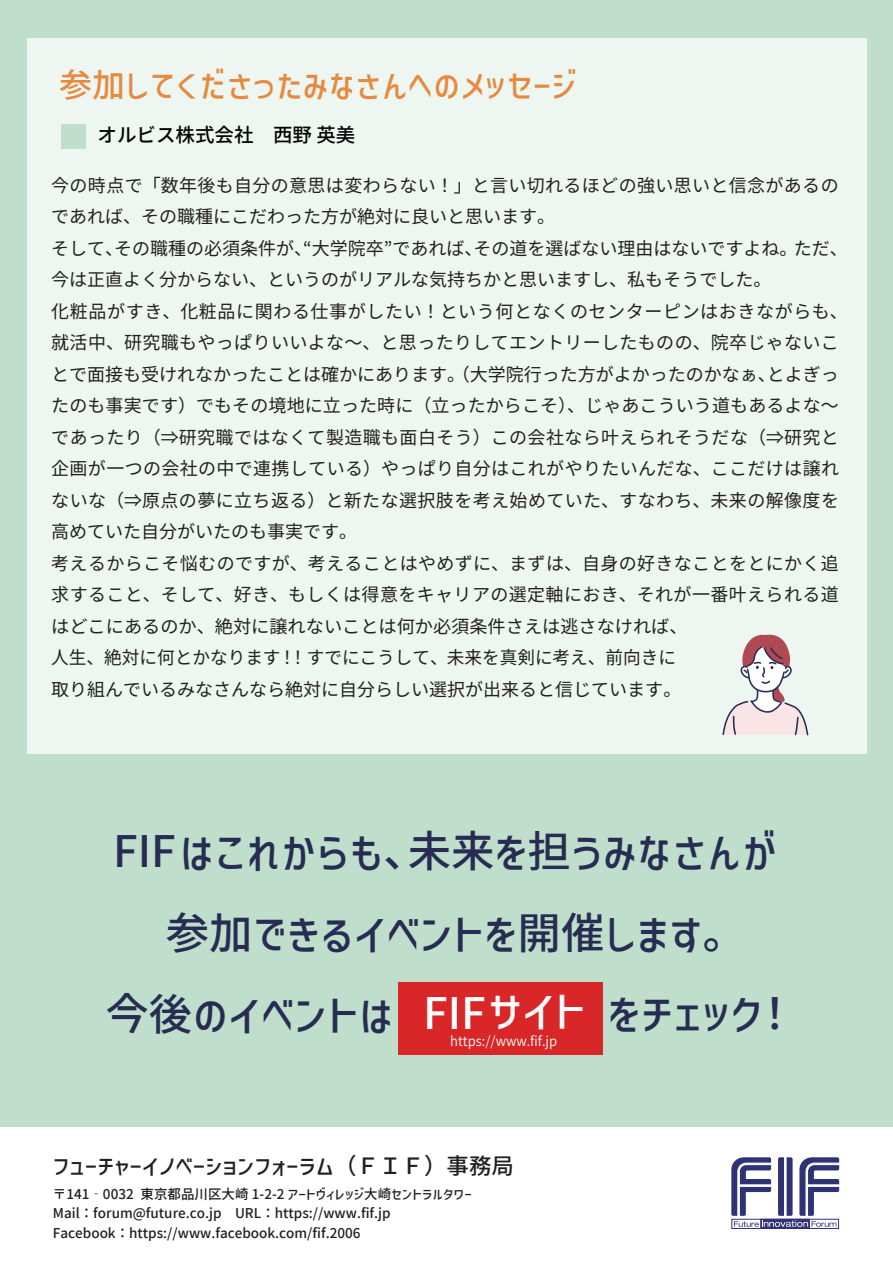
<style>
.page{position:relative;width:893px;height:1263px;background:#bfdecb}
.page>*{position:absolute;margin:0;border:0;box-sizing:border-box;transform-origin:0 0}
.t1{font:43.5px/81.4px "Corporate Logo Medium ver 2";color:#282c53;text-align:center}
.t2{font:43.5px "Corporate Logo Medium ver 2";color:#fff}
.t3{font:33px "Corporate Logo Medium ver 2";color:#e7893e}
.t4{font:22.5px "Corporate Logo Medium ver 2";color:#231f20}
.t5{font:500 19.5px "Source Han Sans";color:#030303}
.t6{font:18px/31.5px "Source Han Sans";letter-spacing:.02em;color:#231f20}
.t7{font:13.5px/19.5px "Corporate Logo Medium ver 2";color:#231f20}
.t8{font:13.5px "Source Han Sans";color:#fff}
</style>
<div class="page">
<div style="left:27px;top:38px;width:839px;height:715px;background:#edf6f0"></div>
<svg style="left:722px;top:634px;width:86px;height:101px"></svg>
<div style="left:61px;top:124px;width:25px;height:24px;background:#bfdecb"></div>
<div style="left:0;top:1127px;width:893px;height:136px;background:#fff"></div>
<div style="left:398px;top:983px;width:205px;height:72px;background:#d92628"></div>
<svg style="left:731px;top:1227px;width:108px;height:2px"></svg>
<div style="left:760px;top:1219px;width:50px;height:10px;background:#303276"></div>
<svg style="left:731px;top:1157px;width:109px;height:70px"></svg>
<hr style="left:784px;top:1157px;width:2px;height:59px;background:#fff">
<h2 class="t3" style="left:59px;top:63px;width:519px">参加してくださったみなさんへのメッセージ</h2>
<p class="t5" style="left:98px;top:124px;width:259px">オルビス株式会社　西野 英美</p>
<p class="t6" style="left:51px;top:170px;width:798px">今の時点で「数年後も自分の意思は変わらない！」と言い切れるほどの強い思いと信念があるのであれば、その職種にこだわった方が絶対に良いと思います。<br>そして、その職種の必須条件が、“大学院卒”であれば、その道を選ばない理由はないですよね。ただ、今は正直よく分からない、というのがリアルな気持ちかと思いますし、私もそうでした。<br>化粧品がすき、化粧品に関わる仕事がしたい！という何となくのセンターピンはおきながらも、就活中、研究職もやっぱりいいよな～、と思ったりしてエントリーしたものの、院卒じゃないことで面接も受けれなかったことは確かにあります。（大学院行った方がよかったのかなぁ、とよぎったのも事実です）でもその境地に立った時に（立ったからこそ）、じゃあこういう道もあるよな～であったり（⇒研究職ではなくて製造職も面白そう）この会社なら叶えられそうだな（⇒研究と企画が一つの会社の中で連携している）やっぱり自分はこれがやりたいんだな、ここだけは譲れないな（⇒原点の夢に立ち返る）と新たな選択肢を考え始めていた、すなわち、未来の解像度を高めていた自分がいたのも事実です。<br>考えるからこそ悩むのですが、考えることはやめずに、まずは、自身の好きなことをとにかく追求すること、そして、好き、もしくは得意をキャリアの選定軸におき、それが一番叶えられる道はどこにあるのか、絶対に譲れないことは何か必須条件さえは逃さなければ、<br>人生、絶対に何とかなります！！すでにこうして、未来を真剣に考え、前向きに<br>取り組んでいるみなさんなら絶対に自分らしい選択が出来ると信じています。</p>
<h1 class="t1" style="left:105px;top:810px;width:681px">FIFはこれからも、未来を担うみなさんが参加できるイベントを開催します。<br>今後のイベントは　　　　　　　　　</h1>
<h1 class="t2" style="left:423px;top:983px;width:164px">FIFサイト</h1>
<h1 class="t1" style="left:608px;top:972px;width:190px">をチェック！</h1>
<p class="t8" style="left:450px;top:1034px;width:109px">https://www.fif.jp</p>
<p class="t4" style="left:53px;top:1150px;width:463px">フューチャーイノベーションフォーラム（ＦＩＦ）事務局</p>
<p class="t7" style="left:53px;top:1184px;width:421px">〒141‐0032 東京都品川区大崎 1-2-2 アートヴィレッジ大崎セントラルタワー<br>Mail：forum@future.co.jp　URL：https://www.fif.jp<br>Facebook：https://www.facebook.com/fif.2006</p>
</div>
